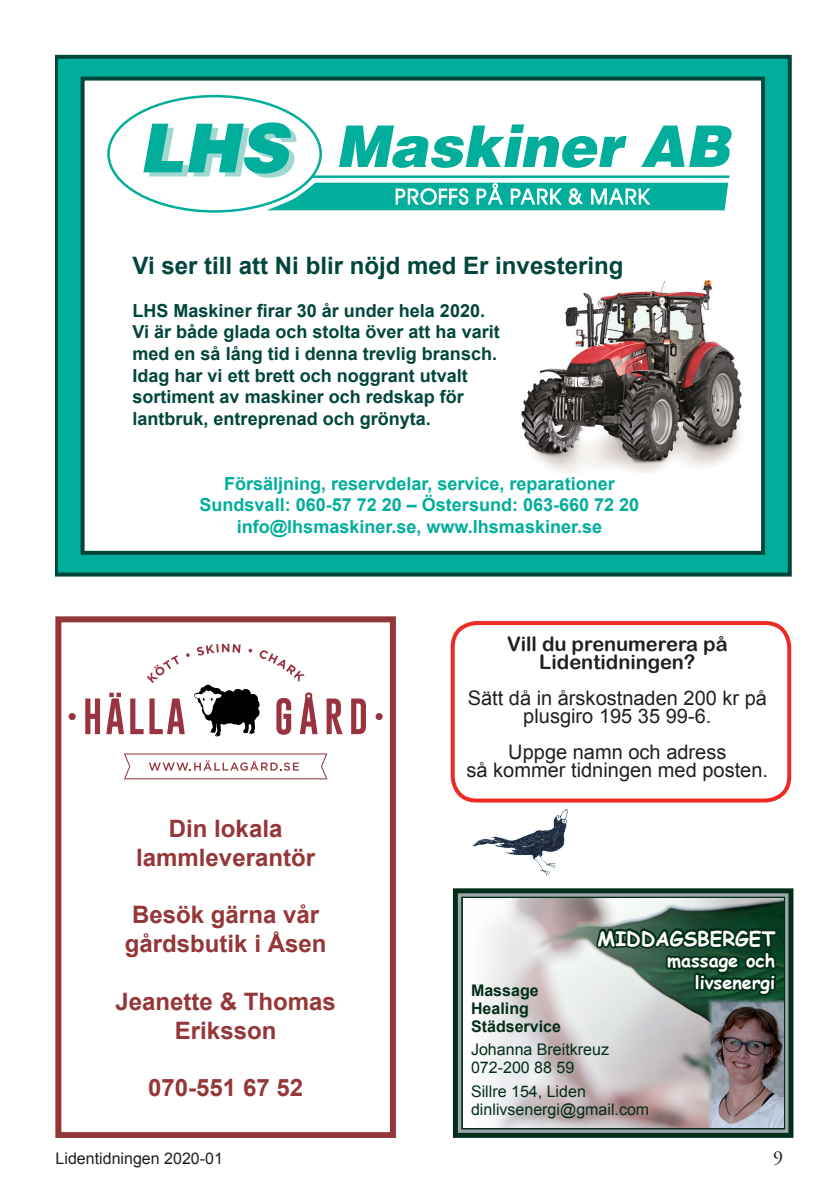
<style>
.page{position:relative;width:840px;height:1191px;background:#fff}
.page>*{position:absolute;margin:0;border:0;box-sizing:border-box;transform-origin:0 0}
.t1{font:700 24px/28.8px "Arial";color:#953638;text-align:center}
.t2{font:700 24px "Arial";color:#00463c}
.t3{font:20px/18px "Arial";color:#231f20;text-align:center}
.t4{font:20px/18px "Arial Rounded MT Bold";color:#231f20;text-align:center}
.t5{font:700 20px "Comic Sans MS";color:#fff}
.t6{font:20px "Adobe Garamond Pro";color:#231f20}
.t7{font:700 18px/21.6px "Arial";color:#00463c}
.t8{font:700 18px/21.6px "Arial";color:#00ae9b;text-align:center}
.t9{font:700 18px/21.6px "Comic Sans MS";color:#fff;text-align:right}
.t10{font:16px/18px "Arial";color:#032e17}
.t11{font:700 16px/18px "Arial";color:#032e17}
.t12{font:16px "Arial";color:#231f20}
</style>
<div class="page">
<img style="left:472px;top:809px;width:95px;height:67px">
<svg style="left:85px;top:698px;width:15px;height:36px"></svg>
<svg style="left:106px;top:692px;width:18px;height:42px"></svg>
<svg style="left:326px;top:698px;width:16px;height:36px"></svg>
<svg style="left:351px;top:698px;width:15px;height:36px"></svg>
<div style="left:69px;top:713px;width:7px;height:7px;background:#98333f;border-radius:50%"></div>
<div style="left:375px;top:713px;width:7px;height:7px;background:#98333f;border-radius:50%"></div>
<svg style="left:130px;top:644px;width:187px;height:92px"></svg>
<svg style="left:124px;top:753px;width:203px;height:26px"></svg>
<div style="left:55px;top:616px;width:340px;height:521px;border:6px solid #953638"></div>
<svg style="left:452px;top:888px;width:340px;height:249px;background:#456257"></svg>
<div style="left:461px;top:896px;width:323px;height:233px;border:2px solid #032e17"></div>
<img style="left:463px;top:898px;width:319px;height:229px">
<img style="left:705px;top:997px;width:78px;height:130px">
<svg style="left:593px;top:921px;width:187px;height:94px;background:#476857"></svg>
<div style="left:450px;top:621px;width:340px;height:181px;border:4px solid #ed2a23;border-radius:24px"></div>
<svg style="left:55px;top:55px;width:736px;height:521px;background:#009c8b"></svg>
<div style="left:83px;top:79px;width:679px;height:474px;background:#fff"></div>
<div style="left:81px;top:77px;width:683px;height:478px;border:4px solid #00463c"></div>
<svg style="left:107px;top:95px;width:198px;height:118px"></svg>
<svg style="left:143px;top:122px;width:588px;height:89px"></svg>
<img style="left:521px;top:280px;width:221px;height:193px">
<h1 class="t2" style="left:132px;top:250px;width:492px">Vi ser till att Ni blir nöjd med Er investering</h1>
<p class="t7" style="left:132px;top:300px;width:368px">LHS Maskiner firar 30 år under hela 2020.<br>Vi är både glada och stolta över att ha varit med en så lång tid i denna trevlig bransch.<br>Idag har vi ett brett och noggrant utvalt sortiment av maskiner och redskap för lantbruk, entreprenad och grönyta.</p>
<p class="t8" style="left:199px;top:473px;width:441px">Försäljning, reservdelar, service, reparationer<br>Sundsvall: 060-57 72 20 – Östersund: 063-660 72 20 info@lhsmaskiner.se, www.lhsmaskiner.se</p>
<h1 class="t1" style="left:136px;top:815px;width:180px">Din lokala lammleverantör</h1>
<h1 class="t1" style="left:125px;top:901px;width:203px">Besök gärna vår gårdsbutik i Åsen</h1>
<h1 class="t1" style="left:115px;top:988px;width:222px">Jeanette &amp; Thomas<br>Eriksson</h1>
<h1 class="t1" style="left:148px;top:1074px;width:156px">070-551 67 52</h1>
<p class="t4" style="left:507px;top:634px;width:222px">Vill du prenumerera på<br>Lidentidningen?</p>
<p class="t3" style="left:467px;top:689px;width:301px">Sätt då in årskostnaden 200 kr på plusgiro 195 35 99-6.</p>
<p class="t3" style="left:466px;top:743px;width:303px">Uppge namn och adress<br>så kommer tidningen med posten.</p>
<p class="t5" style="left:597px;top:923px;width:179px">MIDDAGSBERGET</p>
<p class="t9" style="left:666px;top:949px;width:110px">massage och livsenergi</p>
<p class="t11" style="left:471px;top:981px;width:91px">Massage<br>Healing<br>Städservice</p>
<p class="t10" style="left:471px;top:1040px;width:139px">Johanna Breitkreuz<br>072-200 88 59</p>
<p class="t10" style="left:471px;top:1082px;width:180px">Sillre 154, Liden dinlivsenergi@gmail.com</p>
<p class="t12" style="left:56px;top:1147px;width:169px">Lidentidningen 2020-01</p>
<p class="t6" style="left:772px;top:1145px;width:11px">9</p>
</div>
